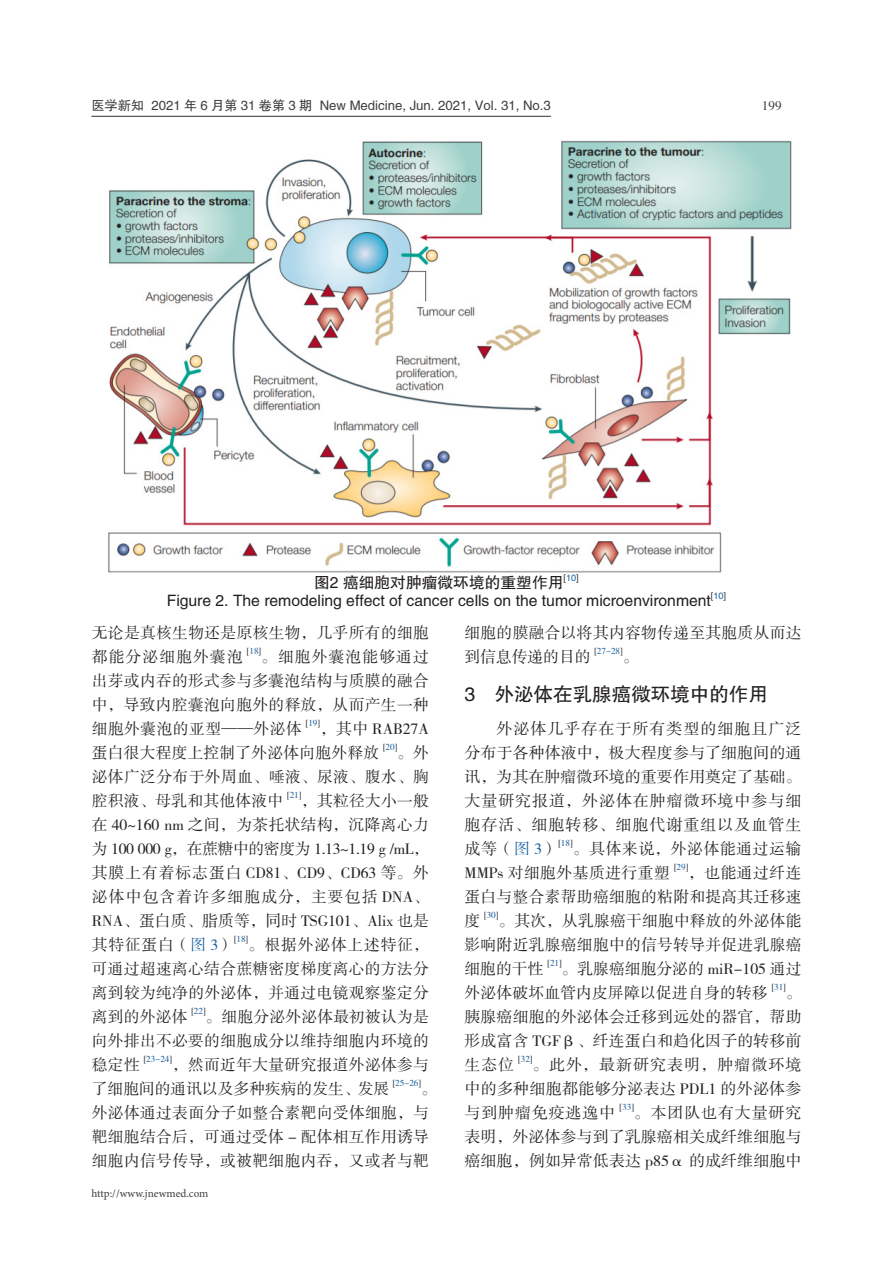
<style>
.page{position:relative;width:893px;height:1263px;background:#fff}
.page>*{position:absolute;margin:0;border:0;box-sizing:border-box;transform-origin:0 0}
._12_正文一级标题{font:19.5px "FZHTK GBK1 0";color:#231f20}
._11_正文{font:15.75px/24px "FZSSK GBK1 0";letter-spacing:.02em;color:#231f20;text-align:justify}
._15_图表名{font:15.75px "FZHTK GBK1 0";color:#231f20}
._11_正文-2{font:15.75px/24px "FZSSK GBK1 0";color:#231f20}
.t1{font:13.2px "FZHTK GBK1 0";color:#3e3e3f}
.t2{font:13.2px "FZSSK GBK1 0";color:#3e3e3f}
.t3{font:11.25px "Minion Pro";color:#3e3e3f}
._11_正文-3{font:9.15px "FZSSK GBK1 0";color:#231f20}
._11_正文-4{font:9.15px "FZSSK GBK1 0";color:#175d9e}
._15_图表名-2{font:9.15px "FZHTK GBK1 0";color:#231f20}
.s1{color:#175d9e}
.s2{color:#231f20}
</style>
<div class="page">
<hr style="left:91px;top:116px;width:460px;height:1px;background:#3e3e3f">
<img style="left:108px;top:140px;width:684px;height:433px">
<p class="t1" style="left:91px;top:98px;width:461px">医学新知 2021 年 6 月第 31 卷第 3 期 New Medicine, Jun. 2021, Vol. 31, No.3</p>
<p class="t2" style="left:762px;top:98px;width:21px">199</p>
<p class="_15_图表名" style="left:314px;top:574px;width:251px">图2 癌细胞对肿瘤微环境的重塑作用</p>
<p class="_15_图表名-2" style="left:563px;top:573px;width:17px">[<span class="s1">10</span>]</p>
<p class="_15_图表名" style="left:167px;top:592px;width:546px">Figure 2. The remodeling effect of cancer cells on the tumor microenvironment</p>
<p class="_15_图表名-2" style="left:711px;top:591px;width:17px">[<span class="s1">10</span>]</p>
<p class="_11_正文" style="left:92px;top:621px;width:339px">无论是真核生物还是原核生物，几乎所有的细胞都能分泌细胞外囊泡</p>
<p class="_11_正文-3" style="left:247px;top:646px;width:16px">[<span class="s1">18</span>]</p>
<p class="_11_正文" style="left:92px;top:645px;width:339px;text-indent:169px">。细胞外囊泡能够通过出芽或内吞的形式参与多囊泡结构与质膜的融合中，导致内腔囊泡向胞外的释放，从而产生一种细胞外囊泡的亚型——外泌体</p>
<p class="_11_正文-3" style="left:306px;top:718px;width:16px">[<span class="s1">19</span>]</p>
<p class="_11_正文" style="left:92px;top:717px;width:339px;text-indent:228px">，其中 RAB27A蛋白很大程度上控制了外泌体向胞外释放</p>
<p class="_11_正文-3" style="left:383px;top:742px;width:16px">[<span class="s1">20</span>]</p>
<p class="_11_正文" style="left:92px;top:741px;width:339px;text-indent:305px">。外泌体广泛分布于外周血、唾液、尿液、腹水、胸腔积液、母乳和其他体液中</p>
<p class="_11_正文-3" style="left:287px;top:790px;width:16px">[<span class="s1">21</span>]</p>
<p class="_11_正文" style="left:92px;top:789px;width:339px;text-indent:209px">，其粒径大小一般在 40~160 nm 之间，为茶托状结构，沉降离心力为 100 000 g，在蔗糖中的密度为 1.13~1.19 g /mL，其膜上有着标志蛋白 CD81、CD9、CD63 等。外泌体中包含着许多细胞成分，主要包括 DNA、RNA、蛋白质、脂质等，同时 TSG101、Alix 也是其特征蛋白（<span class="s1">图 3</span>）</p>
<p class="_11_正文-3" style="left:234px;top:934px;width:16px">[<span class="s1">18</span>]</p>
<p class="_11_正文" style="left:92px;top:933px;width:339px;text-indent:156px">。根据外泌体上述特征，可通过超速离心结合蔗糖密度梯度离心的方法分离到较为纯净的外泌体，并通过电镜观察鉴定分离到的外泌体</p>
<p class="_11_正文-3" style="left:191px;top:1006px;width:16px">[<span class="s1">22</span>]</p>
<p class="_11_正文" style="left:92px;top:1005px;width:339px;text-indent:114px">。细胞分泌外泌体最初被认为是向外排出不必要的细胞成分以维持细胞内环境的稳定性</p>
<p class="_11_正文-4" style="left:144px;top:1054px;width:30px"><span class="s2">[</span>23-24<span class="s2">]</span></p>
<p class="_11_正文-2" style="left:92px;top:1053px;width:339px;text-indent:80px">，然而近年大量研究报道外泌体参与了细胞间的通讯以及多种疾病的发生、发展</p>
<p class="_11_正文-4" style="left:393px;top:1078px;width:30px"><span class="s2">[</span>25-26<span class="s2">]</span></p>
<p class="_11_正文" style="left:92px;top:1077px;width:346px;text-align:left;text-indent:329px">。外泌体通过表面分子如整合素靶向受体细胞，与靶细胞结合后，可通过受体 - 配体相互作用诱导细胞内信号传导，或被靶细胞内吞，又或者与靶</p>
<p class="t3" style="left:91px;top:1185px;width:119px">http://www.jnewmed.com</p>
<p class="_11_正文" style="left:464px;top:621px;width:339px">细胞的膜融合以将其内容物传递至其胞质从而达到信息传递的目的</p>
<p class="_11_正文-4" style="left:594px;top:646px;width:30px"><span class="s2">[</span>27-28<span class="s2">]</span></p>
<p class="_11_正文" style="left:623px;top:645px;width:17px">。</p>
<p class="_12_正文一级标题" style="left:464px;top:683px;width:305px">3 外泌体在乳腺癌微环境中的作用</p>
<p class="_11_正文" style="left:464px;top:717px;width:339px;text-indent:32px">外泌体几乎存在于所有类型的细胞且广泛分布于各种体液中，极大程度参与了细胞间的通讯，为其在肿瘤微环境的重要作用奠定了基础。大量研究报道，外泌体在肿瘤微环境中参与细胞存活、细胞转移、细胞代谢重组以及血管生成等（<span class="s1">图3</span>）</p>
<p class="_11_正文-3" style="left:558px;top:838px;width:16px">[<span class="s1">18</span>]</p>
<p class="_11_正文" style="left:464px;top:837px;width:339px;text-indent:108px">。具体来说，外泌体能通过运输<br>MMPs 对细胞外基质进行重塑</p>
<p class="_11_正文-3" style="left:674px;top:862px;width:16px">[<span class="s1">29</span>]</p>
<p class="_11_正文" style="left:464px;top:861px;width:339px;text-indent:224px">，也能通过纤连蛋白与整合素帮助癌细胞的粘附和提高其迁移速度</p>
<p class="_11_正文-3" style="left:484px;top:910px;width:16px">[<span class="s1">30</span>]</p>
<p class="_11_正文" style="left:464px;top:909px;width:339px;text-indent:34px">。其次，从乳腺癌干细胞中释放的外泌体能影响附近乳腺癌细胞中的信号转导并促进乳腺癌细胞的干性</p>
<p class="_11_正文-3" style="left:547px;top:958px;width:16px">[<span class="s1">21</span>]</p>
<p class="_11_正文" style="left:464px;top:957px;width:338px;text-indent:97px">。乳腺癌细胞分泌的 miR-105 通过外泌体破坏血管内皮屏障以促进自身的转移</p>
<p class="_11_正文-3" style="left:772px;top:982px;width:16px">[<span class="s1">31</span>]</p>
<p class="_11_正文" style="left:464px;top:981px;width:339px;text-indent:321px">。胰腺癌细胞的外泌体会迁移到远处的器官，帮助形成富含 TGFβ、纤连蛋白和趋化因子的转移前生态位</p>
<p class="_11_正文-3" style="left:518px;top:1054px;width:16px">[<span class="s1">32</span>]</p>
<p class="_11_正文" style="left:464px;top:1053px;width:339px;text-indent:68px">。此外，最新研究表明，肿瘤微环境中的多种细胞都能够分泌表达 PDL1 的外泌体参与到肿瘤免疫逃逸中</p>
<p class="_11_正文-3" style="left:619px;top:1102px;width:16px">[<span class="s1">33</span>]</p>
<p class="_11_正文" style="left:464px;top:1101px;width:339px;text-indent:169px">。本团队也有大量研究表明，外泌体参与到了乳腺癌相关成纤维细胞与癌细胞，例如异常低表达 p85α 的成纤维细胞中</p>
</div>
